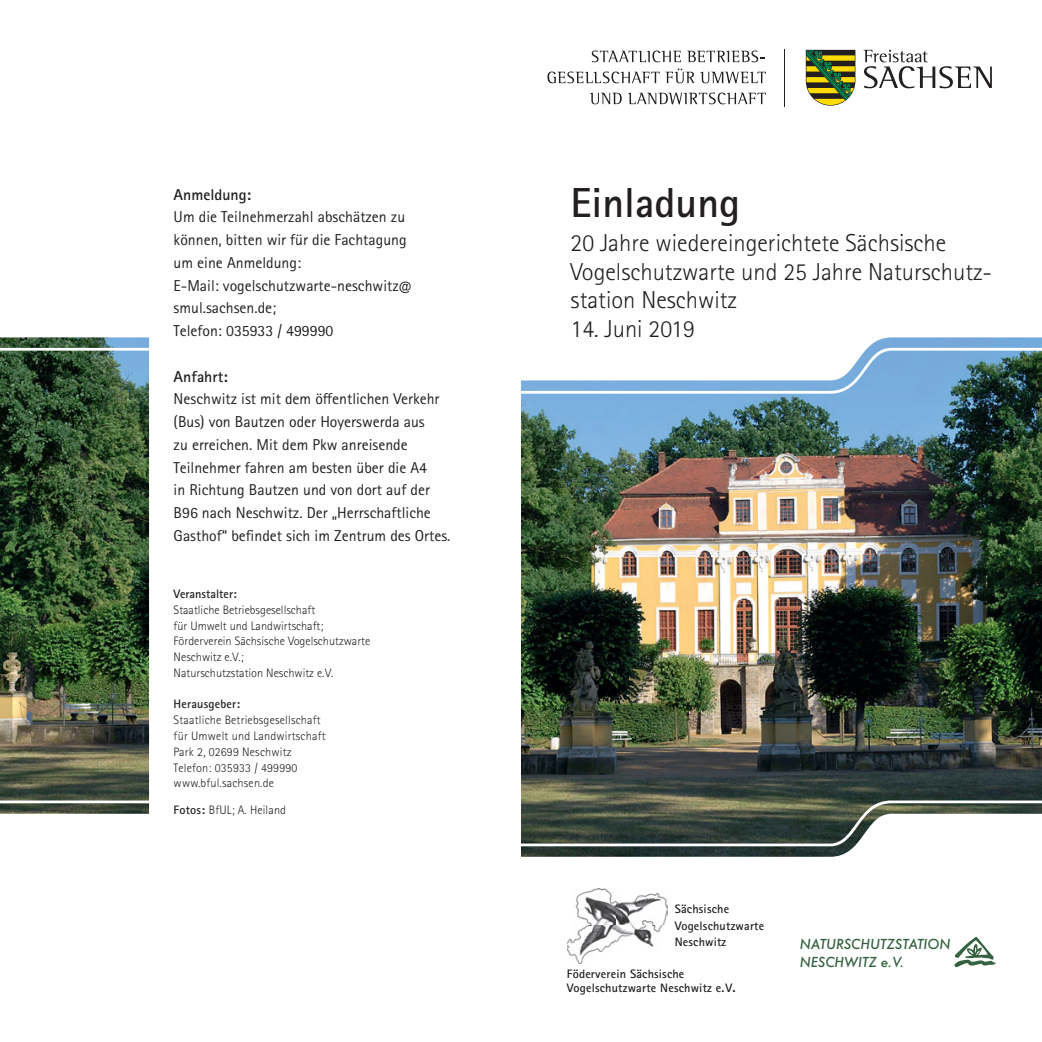
<style>
.page{position:relative;width:1042px;height:1042px;background:#fff}
.page>*{position:absolute;margin:0;border:0;box-sizing:border-box;transform-origin:0 0}
.t1{font:700 42px "Rotis Sans Serif Std";color:#231f20}
.t2{font:300 24.5px/28.9px "Rotis Sans Serif Std";color:#231f20}
.t3{font:15.75px/22.8px "Rotis Sans Serif Pro";color:#231f20}
.t4{font:700 15.75px "Rotis Sans Serif Std";color:#231f20}
.t5{font:italic 15.22px/18.2px "Function CE Medium";color:#356240}
.t6{font:300 12.25px/15.8px "Rotis Sans Serif Std";color:#231f20}
.t7{font:700 12.25px/16.6px "Rotis Sans Serif Std";letter-spacing:.015em;color:#231f20}
.s1{font-weight:700}
.s2{font-size:13.3px}
</style>
<div class="page">
<svg style="left:863px;top:50px;width:129px;height:38px"></svg>
<svg style="left:806px;top:50px;width:49px;height:56px;background:#787f33"></svg>
<hr style="left:784px;top:50px;width:1px;height:57px;background:#231f20">
<svg style="left:592px;top:51px;width:89px;height:11px"></svg>
<svg style="left:687px;top:51px;width:78px;height:11px"></svg>
<svg style="left:547px;top:69px;width:147px;height:14px"></svg>
<svg style="left:700px;top:72px;width:66px;height:11px"></svg>
<svg style="left:590px;top:93px;width:32px;height:11px"></svg>
<svg style="left:628px;top:93px;width:138px;height:11px"></svg>
<img style="left:521px;top:337px;width:521px;height:520px">
<img style="left:0;top:337px;width:149px;height:477px">
<svg style="left:954px;top:937px;width:41px;height:30px"></svg>
<svg style="left:567px;top:888px;width:101px;height:76px"></svg>
<p class="t4" style="left:174px;top:184px;width:79px">Anmeldung:</p>
<p class="t3" style="left:174px;top:206px;width:239px">Um die Teilnehmerzahl abschätzen zu können, bitten wir für die Fachtagung um eine Anmeldung:<br>E-Mail: vogelschutzwarte-neschwitz@ smul.sachsen.de;<br>Telefon: 035933 / 499990</p>
<p class="t4" style="left:174px;top:366px;width:56px">Anfahrt:</p>
<p class="t3" style="left:174px;top:388px;width:278px">Neschwitz ist mit dem öffentlichen Verkehr (Bus) von Bautzen oder Hoyerswerda aus<br>zu erreichen. Mit dem Pkw anreisende Teilnehmer fahren am besten über die A4<br>in Richtung Bautzen und von dort auf der B96 nach Neschwitz. Der „Herrschaftliche Gasthof“ befindet sich im Zentrum des Ortes.</p>
<p class="t7" style="left:174px;top:585px;width:65px">Veranstalter:</p>
<p class="t6" style="left:174px;top:602px;width:198px">Staatliche Betriebsgesellschaft<br>für Umwelt und Landwirtschaft; Förderverein Sächsische Vogelschutzwarte Neschwitz e. V.;<br>Naturschutzstation Neschwitz e. V.</p>
<p class="t7" style="left:174px;top:696px;width:68px">Herausgeber:</p>
<p class="t6" style="left:174px;top:712px;width:153px">Staatliche Betriebsgesellschaft für Umwelt und Landwirtschaft<br>Park 2, 02699 Neschwitz<br>Telefon: 035933 / 499990 www.bful.sachsen.de</p>
<p class="t6" style="left:174px;top:801px;width:114px"><span class="s1">Fotos:</span> BfUL; A. Heiland</p>
<h1 class="t1" style="left:570px;top:177px;width:171px">Einladung</h1>
<h2 class="t2" style="left:570px;top:228px;width:423px">20 Jahre wiedereingerichtete Sächsische<br>Vogelschutzwarte und 25 Jahre Naturschutz&shy;station Neschwitz</h2>
<h2 class="t2" style="left:570px;top:315px;width:126px">14. Juni 2019</h2>
<p class="t7" style="left:675px;top:900px;width:91px">Sächsische<br>Vogelschutzwarte<br>Neschwitz</p>
<p class="t7" style="left:567px;top:966px;width:170px;line-height:14px">Föderverein Sächsische<br>Vogelschutzwarte Neschwitz e. V<span class="s2">.</span></p>
<p class="t5" style="left:800px;top:934px;width:152px">NATURSCHUTZSTATION<br>NESCHWITZ e. V.</p>
</div>
